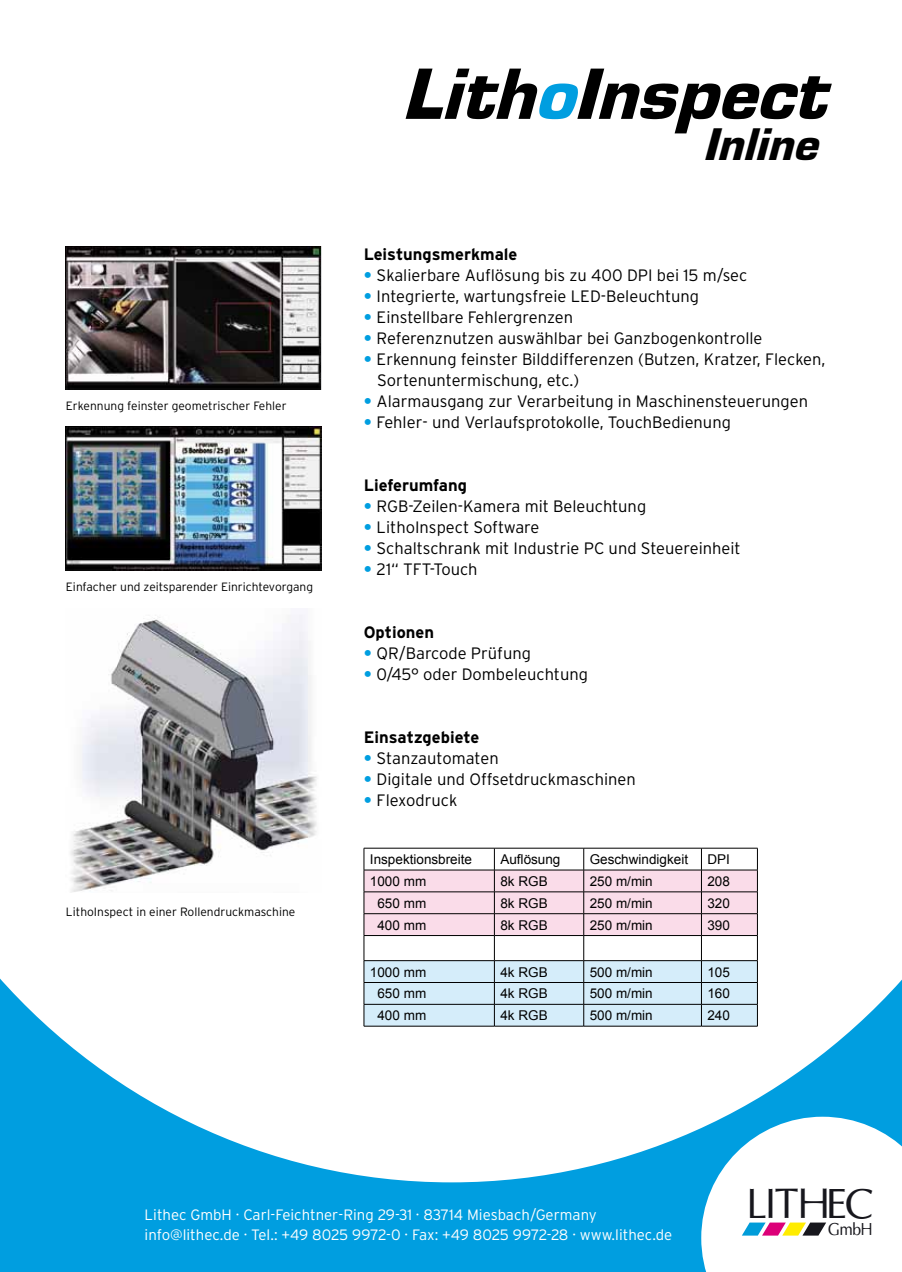
<style>
.page{position:relative;width:902px;height:1272px;background:#fff}
.page>*{position:absolute;margin:0;border:0;box-sizing:border-box;transform-origin:0 0}
.t1{font:italic 900 75.3px "Eurostile";color:#000}
.t2{font:italic 900 47.55px "Eurostile";color:#000}
.t3{font:42.3px "Optima";letter-spacing:-.06em;color:#17171d}
.t4{font:17.25px "Optima";color:#17171d;scale:.89 1}
.t5{font:300 16.5px/21px "Interstate";color:#000}
.t6{font:700 16.5px "Interstate";color:#000}
.t7{font:300 15px/19.5px "Interstate";color:#fff}
.t8{font:13.5px "Arial";color:#000}
.t9{font:300 12px "Interstate";color:#000}
.s1{color:#009ee0}
.s2{font-weight:700;color:#009ee0}
</style>
<div class="page">
<div style="left:0;top:971px;width:901px;height:300px;background:#009ee0"></div>
<svg style="left:0;top:971px;width:901px;height:211px;fill:#fff"></svg>
<svg style="left:701px;top:1116px;width:200px;height:155px;background:#daeef6"></svg>
<img style="left:66px;top:247px;width:254px;height:143px">
<img style="left:66px;top:427px;width:255px;height:143px">
<hr style="left:364px;top:847px;width:130px;height:1px;background:#000">
<hr style="left:494px;top:847px;width:89px;height:1px;background:#000">
<hr style="left:583px;top:847px;width:118px;height:1px;background:#000">
<hr style="left:701px;top:847px;width:56px;height:1px;background:#000">
<svg style="left:363px;top:848px;width:395px;height:178px"></svg>
<hr style="left:364px;top:1025px;width:130px;height:1px;background:#000">
<hr style="left:494px;top:1025px;width:89px;height:1px;background:#000">
<hr style="left:583px;top:1025px;width:118px;height:1px;background:#000">
<hr style="left:701px;top:1025px;width:56px;height:1px;background:#000">
<img style="left:70px;top:614px;width:247px;height:278px">
<p class="t9" style="left:66px;top:399px;width:222px">Erkennung feinster geometrischer Fehler</p>
<p class="t9" style="left:66px;top:579px;width:248px">Einfacher und zeitsparender Einrichtevorgang</p>
<p class="t9" style="left:66px;top:905px;width:231px">LithoInspect in einer Rollendruckmaschine</p>
<h1 class="t1" style="left:401px;top:53px;width:425px">Lith<span class="s1">o</span>Inspect</h1>
<h2 class="t2" style="left:702px;top:118px;width:115px">Inline</h2>
<p class="t6" style="left:364px;top:245px;width:155px">Leistungsmerkmale</p>
<p class="t5" style="left:364px;top:264px;width:385px"><span class="s2">•</span> Skalierbare Auflösung bis zu 400 DPI bei 15 m/sec</p>
<p class="t5" style="left:364px;top:285px;width:337px"><span class="s2">•</span> Integrierte, wartungsfreie LED-Beleuchtung</p>
<p class="t5" style="left:364px;top:306px;width:211px"><span class="s2">•</span> Einstellbare Fehlergrenzen</p>
<p class="t5" style="left:364px;top:327px;width:400px"><span class="s2">•</span> Referenznutzen auswählbar bei Ganzbogenkontrolle</p>
<p class="t5" style="left:377px;top:349px;width:449px;text-indent:-13px"><span class="s2">•</span> Erkennung feinster Bilddifferenzen (Butzen, Kratzer, Flecken,<br>Sortenuntermischung, etc.)</p>
<p class="t5" style="left:364px;top:391px;width:445px"><span class="s2">•</span> Alarmausgang zur Verarbeitung in Maschinensteuerungen</p>
<p class="t5" style="left:364px;top:412px;width:368px"><span class="s2">•</span> Fehler- und Verlaufsprotokolle, TouchBedienung</p>
<p class="t6" style="left:364px;top:476px;width:105px">Lieferumfang</p>
<p class="t5" style="left:364px;top:496px;width:284px"><span class="s2">•</span> RGB-Zeilen-Kamera mit Beleuchtung</p>
<p class="t5" style="left:364px;top:517px;width:177px"><span class="s2">•</span> LithoInspect Software</p>
<p class="t5" style="left:364px;top:538px;width:378px"><span class="s2">•</span> Schaltschrank mit Industrie PC und Steuereinheit</p>
<p class="t5" style="left:364px;top:559px;width:115px"><span class="s2">•</span> 21“ TFT-Touch</p>
<p class="t6" style="left:364px;top:623px;width:72px">Optionen</p>
<p class="t5" style="left:364px;top:643px;width:169px"><span class="s2">•</span> QR/Barcode Prüfung</p>
<p class="t5" style="left:364px;top:664px;width:226px"><span class="s2">•</span> 0/45° oder Dombeleuchtung</p>
<p class="t6" style="left:364px;top:728px;width:117px">Einsatzgebiete</p>
<p class="t5" style="left:364px;top:748px;width:136px"><span class="s2">•</span> Stanzautomaten</p>
<p class="t5" style="left:364px;top:769px;width:273px"><span class="s2">•</span> Digitale und Offsetdruckmaschinen</p>
<p class="t5" style="left:364px;top:790px;width:95px"><span class="s2">•</span> Flexodruck</p>
<p class="t8" style="left:370px;top:850px;width:104px">Inspektionsbreite</p>
<p class="t8" style="left:500px;top:850px;width:62px">Auflösung</p>
<p class="t8" style="left:589px;top:850px;width:100px">Geschwindigkeit</p>
<p class="t8" style="left:707px;top:850px;width:24px">DPI</p>
<p class="t8" style="left:370px;top:872px;width:58px">1000 mm</p>
<p class="t8" style="left:500px;top:872px;width:49px">8k RGB</p>
<p class="t8" style="left:589px;top:872px;width:65px">250 m/min</p>
<p class="t8" style="left:707px;top:872px;width:24px">208</p>
<p class="t8" style="left:377px;top:894px;width:50px">650 mm</p>
<p class="t8" style="left:500px;top:894px;width:49px">8k RGB</p>
<p class="t8" style="left:589px;top:894px;width:65px">250 m/min</p>
<p class="t8" style="left:707px;top:894px;width:24px">320</p>
<p class="t8" style="left:377px;top:915px;width:50px">400 mm</p>
<p class="t8" style="left:500px;top:915px;width:49px">8k RGB</p>
<p class="t8" style="left:589px;top:915px;width:65px">250 m/min</p>
<p class="t8" style="left:707px;top:915px;width:24px">390</p>
<p class="t8" style="left:370px;top:962px;width:58px">1000 mm</p>
<p class="t8" style="left:500px;top:962px;width:49px">4k RGB</p>
<p class="t8" style="left:589px;top:962px;width:65px">500 m/min</p>
<p class="t8" style="left:707px;top:962px;width:24px">105</p>
<p class="t8" style="left:377px;top:984px;width:50px">650 mm</p>
<p class="t8" style="left:500px;top:984px;width:49px">4k RGB</p>
<p class="t8" style="left:589px;top:984px;width:65px">500 m/min</p>
<p class="t8" style="left:707px;top:984px;width:24px">160</p>
<p class="t8" style="left:377px;top:1006px;width:50px">400 mm</p>
<p class="t8" style="left:500px;top:1006px;width:49px">4k RGB</p>
<p class="t8" style="left:589px;top:1006px;width:65px">500 m/min</p>
<p class="t8" style="left:707px;top:1006px;width:24px">240</p>
<p class="t7" style="left:145px;top:1205px;width:529px">Lithec GmbH · Carl-Feichtner-Ring 29-31 · 83714 Miesbach/Germany info@lithec.de · Tel.: +49 8025 9972-0 · Fax: +49 8025 9972-28 · www.lithec.de</p>
<h3 class="t3" style="left:746px;top:1177px;width:128px">LITHEC</h3>
<p class="t4" style="left:827px;top:1218px;width:52px">GmbH</p>
</div>
